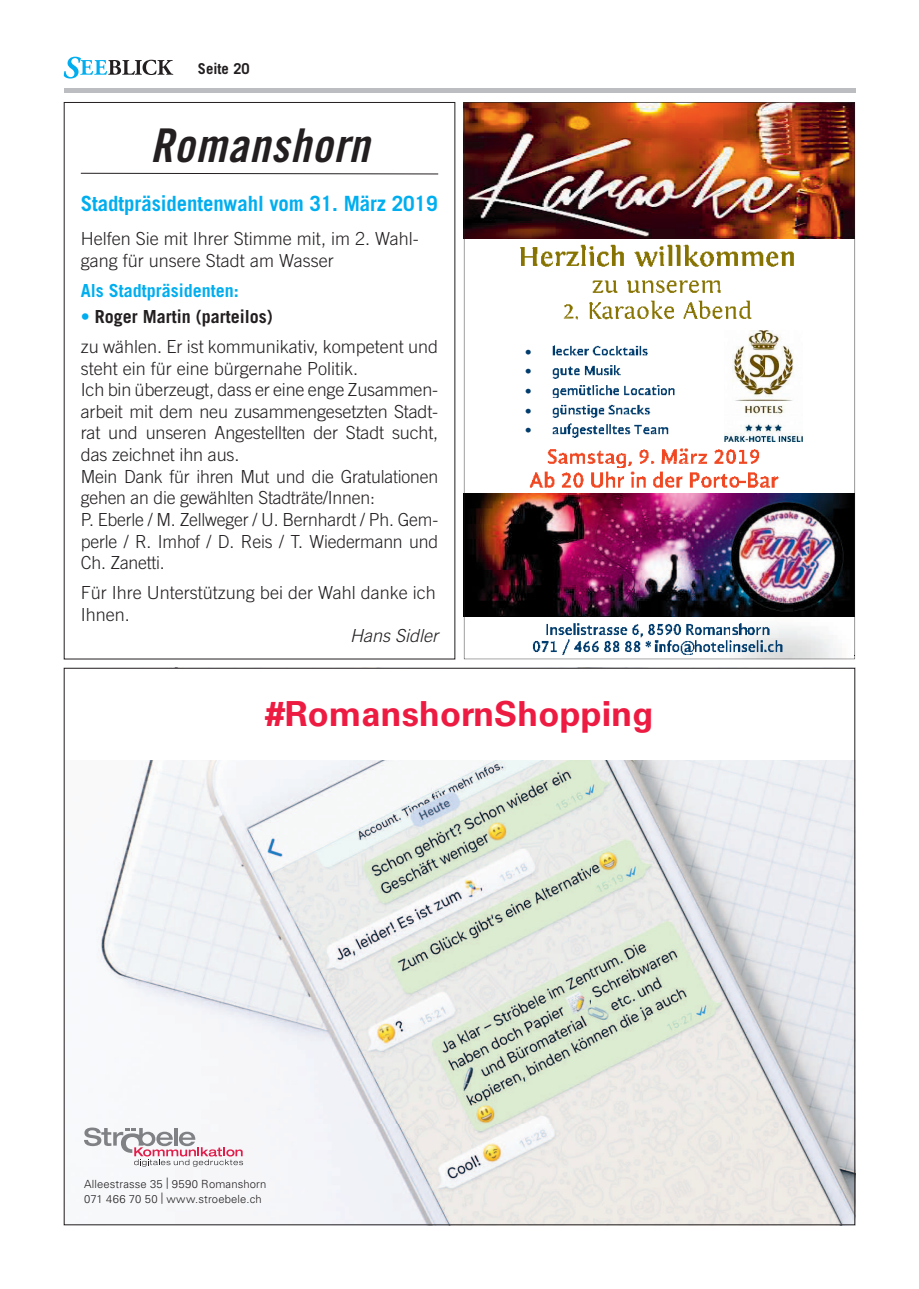
<style>
.page{position:relative;width:919px;height:1289px;background:#fff}
.page>*{position:absolute;margin:0;border:0;box-sizing:border-box;transform-origin:0 0}
.t1{font:46.5px "Trade Gothic Bold Cond Twenty Obl";letter-spacing:.02em;color:#231f20}
.t2{font:700 34.5px "Univers LT Std";color:#ed1b41}
.t3{font:700 21px "Trade Gothic";letter-spacing:-.005em;color:#00aeef}
.t4{font:300 18px/21.6px "Trade Gothic";letter-spacing:-.01em;color:#231f20}
.t5{font:700 18px "Trade Gothic";color:#00aeef}
.t6{font:italic 300 18px "Trade Gothic";color:#231f20}
.t7{font:700 15px "Trade Gothic LT Std";color:#231f20}
.t8{font:13.35px/19.6px "Symbol";color:#003c6d;text-align:justify;scale:1.04 1}
.t9{font:300 11.25px/15px "Univers LT Std";letter-spacing:.015em;color:#231f20}
.s1{font-weight:700;color:#00aeef}
.s2{font-weight:700}
</style>
<div class="page">
<div style="left:64px;top:88px;width:791px;height:5px;background:#bcbdc0"></div>
<svg style="left:64px;top:57px;width:109px;height:22px"></svg>
<img style="left:98px;top:760px;width:493px;height:363px">
<img style="left:591px;top:760px;width:262px;height:463px">
<img style="left:142px;top:1123px;width:450px;height:100px">
<svg style="left:84px;top:1127px;width:159px;height:39px"></svg>
<svg style="left:80px;top:172px;width:359px;height:3px"></svg>
<img style="left:463px;top:102px;width:392px;height:557px">
<p class="t7" style="left:198px;top:63px;width:53px">Seite 20</p>
<h1 class="t1" style="left:150px;top:119px;width:220px">Romanshorn</h1>
<p class="t3" style="left:81px;top:195px;width:358px">Stadtpräsidentenwahl vom 31. März 2019</p>
<p class="t4" style="left:81px;top:229px;width:339px">Helfen Sie mit Ihrer Stimme mit, im 2. Wahl&shy;gang für unsere Stadt am Wasser</p>
<p class="t5" style="left:81px;top:283px;width:160px">Als Stadtpräsidenten:</p>
<p class="t4" style="left:81px;top:303px;width:359px;line-height:30.2px"><span class="s1">•</span> <span class="s2">Roger Martin (parteilos)<br></span>zu wählen. Er ist kommunikativ, kompetent und</p>
<p class="t4" style="left:81px;top:359px;width:359px">steht ein für eine bürgernahe Politik.<br>Ich bin überzeugt, dass er eine enge Zusammen&shy;arbeit mit dem neu zusammengesetzten Stadt&shy;rat und unseren Angestellten der Stadt sucht, das zeichnet ihn aus.<br>Mein Dank für ihren Mut und die Gratulationen gehen an die gewählten Stadträte/Innen:<br>P. Eberle / M. Zellweger / U. Bernhardt / Ph. Gem&shy;perle / R. Imhof / D. Reis / T. Wiedermann und Ch. Zanetti.</p>
<p class="t4" style="left:81px;top:583px;width:356px">Für Ihre Unterstützung bei der Wahl danke ich<br>Ihnen.</p>
<p class="t6" style="left:350px;top:625px;width:90px">Hans Sidler</p>
<p class="t8" style="left:525px;top:340px;width:8px">• • • • •</p>
<h2 class="t2" style="left:265px;top:699px;width:389px">#RomanshornShopping</h2>
<p class="t9" style="left:84px;top:1177px;width:184px">Alleestrasse 35 | 9590 Romanshorn<br>071 466 70 50 | www.stroebele.ch</p>
</div>
